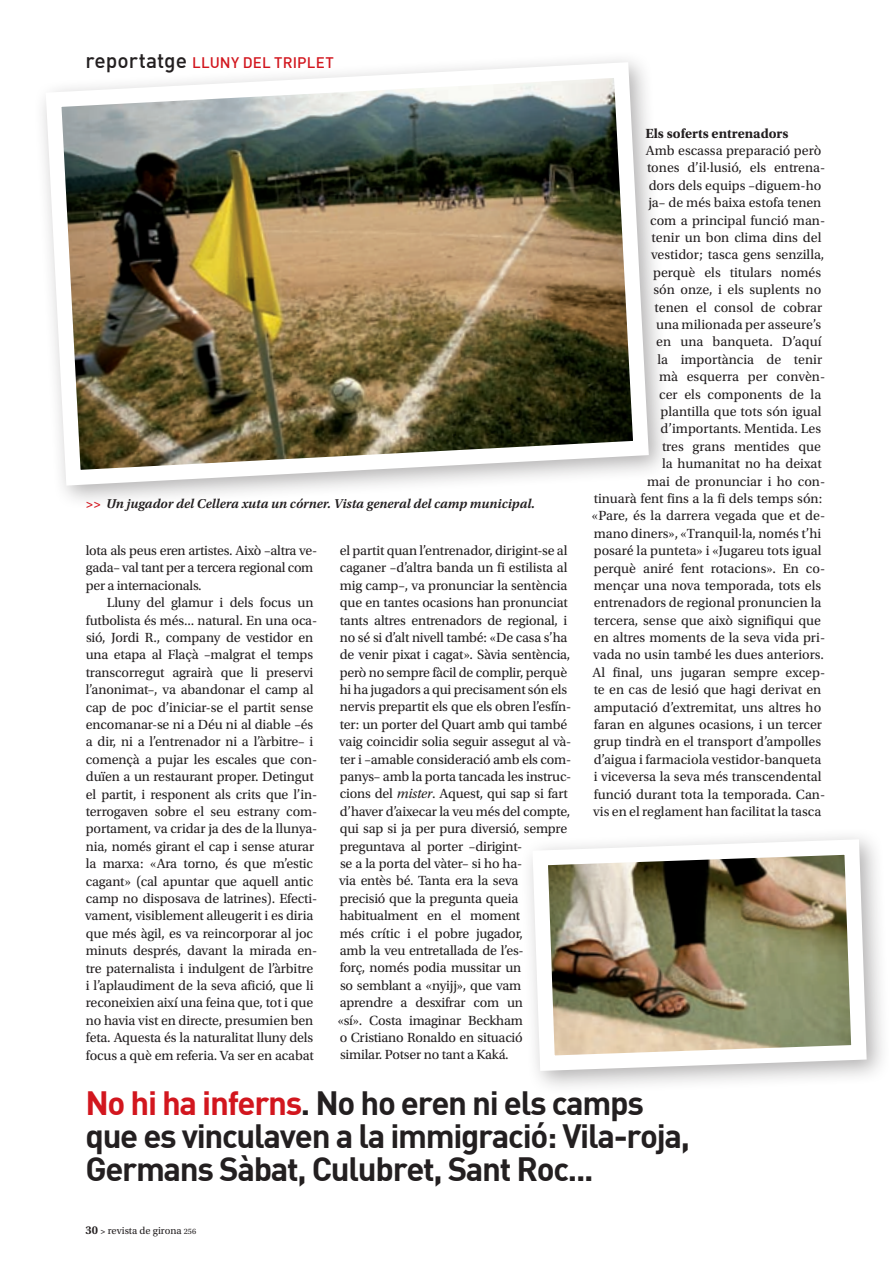
<style>
.page{position:relative;width:893px;height:1275px;background:#fff}
.page>*{position:absolute;margin:0;border:0;box-sizing:border-box;transform-origin:0 0}
.Reportatge_destacat{font:33px/33px "DIN Bold";letter-spacing:-.04em;color:#231f20}
.t1{font:15px "DIN Medium Alternate";letter-spacing:.01em;color:#d2161e}
.t2{font:13.95px/17.4px "Utopia Std";letter-spacing:-.01em;color:#231f20}
.t3{font:700 13.95px "Utopia Std";color:#231f20}
.Secccions_Peus{font:italic 600 13.5px "Utopia Std";color:#231f20}
.t4{font:10.5px "Utopia Std";color:#231f20}
.s1{font-size:21px;color:#231f20}
.s2{color:#d2161e}
.s3{font-style:italic}
.s4{font-weight:600;font-size:12px}
.s5{font-weight:600;font-size:9px}
.s6{font-size:8.25px}
</style>
<div class="page">
<img style="left:42px;top:59px;width:614px;height:434px">
<div style="left:518px;top:826px;width:370px;height:267px;background:#231f20;opacity:.35"></div>
<img style="left:524px;top:832px;width:349px;height:247px">
<p class="t1" style="left:85px;top:53px;width:250px"><span class="s1">reportatge</span> LLUNY DEL TRIPLET</p>
<p class="t3" style="left:645px;top:125px;width:145px">Els soferts entrenadors</p>
<p class="t2" style="left:591px;top:142px;width:235px;text-align:right">Amb escassa preparació però<br>tones d’il·lusió, els entrena-<br>dors dels equips –diguem-ho<br>ja– de més baixa estofa tenen<br>com a principal funció man-<br>tenir un bon clima dins del<br>vestidor; tasca gens senzilla,<br>perquè els titulars només<br>són onze, i els suplents no<br>tenen el consol de cobrar<br>una milionada per asseure’s<br>en una banqueta. D’aquí<br>la importància de tenir<br>mà esquerra per convèn-<br>cer els components de la<br>plantilla que tots són igual d’importants. Mentida. Les<br>tres grans mentides que<br>la humanitat no ha deixat<br>mai de pronunciar i ho con-<br>tinuarà fent fins a la fi dels temps són: «Pare, és la darrera vegada que et de&shy;mano diners», «Tranquil·la, només t’hi posaré la punteta» i «Jugareu tots igual perquè aniré fent rotacions». En co&shy;mençar una nova temporada, tots els entrenadors de regional pronuncien la tercera, sense que això signifiqui que en altres moments de la seva vida pri&shy;vada no usin també les dues anteriors.<br>Al final, uns jugaran sempre excep&shy;te en cas de lesió que hagi derivat en amputació d’extremitat, uns altres ho faran en algunes ocasions, i un tercer grup tindrà en el transport d’ampolles d’aigua i farmaciola vestidor-banqueta i viceversa la seva més transcendental funció durant tota la temporada. Can&shy;vis en el reglament han facilitat la tasca</p>
<p class="Secccions_Peus" style="left:85px;top:496px;width:450px"><span class="s2">&gt;&gt;</span> Un jugador del Cellera xuta un córner. Vista general del camp municipal.</p>
<p class="t2" style="left:337px;top:542px;width:235px">el partit quan l’entrenador, dirigint-se al caganer –d’altra banda un fi estilista al mig camp–, va pronunciar la sentència que en tantes ocasions han pronunciat tants altres entrenadors de regional, i no sé si d’alt nivell també: «De casa s’ha de venir pixat i cagat». Sàvia sentència, però no sempre fàcil de complir, perquè hi ha jugadors a qui precisament són els nervis prepartit els que els obren l’esfín&shy;ter: un porter del Quart amb qui també vaig coincidir solia seguir assegut al và&shy;ter i –amable consideració amb els com&shy;panys– amb la porta tancada les instruc&shy;cions del <span class="s3">mister</span>. Aquest, qui sap si fart d’haver d’aixecar la veu més del compte, qui sap si ja per pura diversió, sempre preguntava al porter –dirigint-<br>se a la porta del vàter– si ho ha-<br>via entès bé. Tanta era la seva<br>precisió que la pregunta queia habitualment en el moment<br>més crític i el pobre jugador,<br>amb la veu entretallada de l’es-<br>forç, només podia mussitar un<br>so semblant a «nyijj», que vam aprendre a desxifrar com un<br>«sí». Costa imaginar Beckham<br>o Cristiano Ronaldo en situació<br>similar. Potser no tant a Kaká.</p>
<p class="Reportatge_destacat" style="left:85px;top:1085px;width:605px"><span class="s2">No hi ha inferns</span>. No ho eren ni els camps que es vinculaven a la immigració: Vila-roja,<br>Germans Sàbat, Culubret, Sant Roc...</p>
<p class="t2" style="left:86px;top:542px;width:233px">lota als peus eren artistes. Això –altra ve&shy;gada– val tant per a tercera regional com per a internacionals.</p>
<p class="t2" style="left:85px;top:594px;width:233px;text-indent:21px">Lluny del glamur i dels focus un futbolista és més... natural. En una oca&shy;sió, Jordi R., company de vestidor en una etapa al Flaçà –malgrat el temps transcorregut agrairà que li preservi l’anonimat–, va abandonar el camp al cap de poc d’iniciar-se el partit sense encomanar-se ni a Déu ni al diable –és a dir, ni a l’entrenador ni a l’àrbitre– i començà a pujar les escales que con&shy;duïen a un restaurant proper. Detingut el partit, i responent als crits que l’in&shy;terrogaven sobre el seu estrany com&shy;portament, va cridar ja des de la llunya&shy;nia, només girant el cap i sense aturar la marxa: «Ara torno, és que m’estic cagant» (cal apuntar que aquell antic camp no disposava de latrines). Efecti&shy;vament, visiblement alleugerit i es diria que més àgil, es va reincorporar al joc minuts després, davant la mirada en&shy;tre paternalista i indulgent de l’àrbitre i l’aplaudiment de la seva afició, que li reconeixien així una feina que, tot i que no havia vist en directe, presumien ben feta. Aquesta és la naturalitat lluny dels focus a què em referia. Va ser en acabat</p>
<p class="t4" style="left:85px;top:1225px;width:112px"><span class="s4">30</span> <span class="s5">&gt;</span> revista de girona <span class="s6">256</span></p>
</div>
